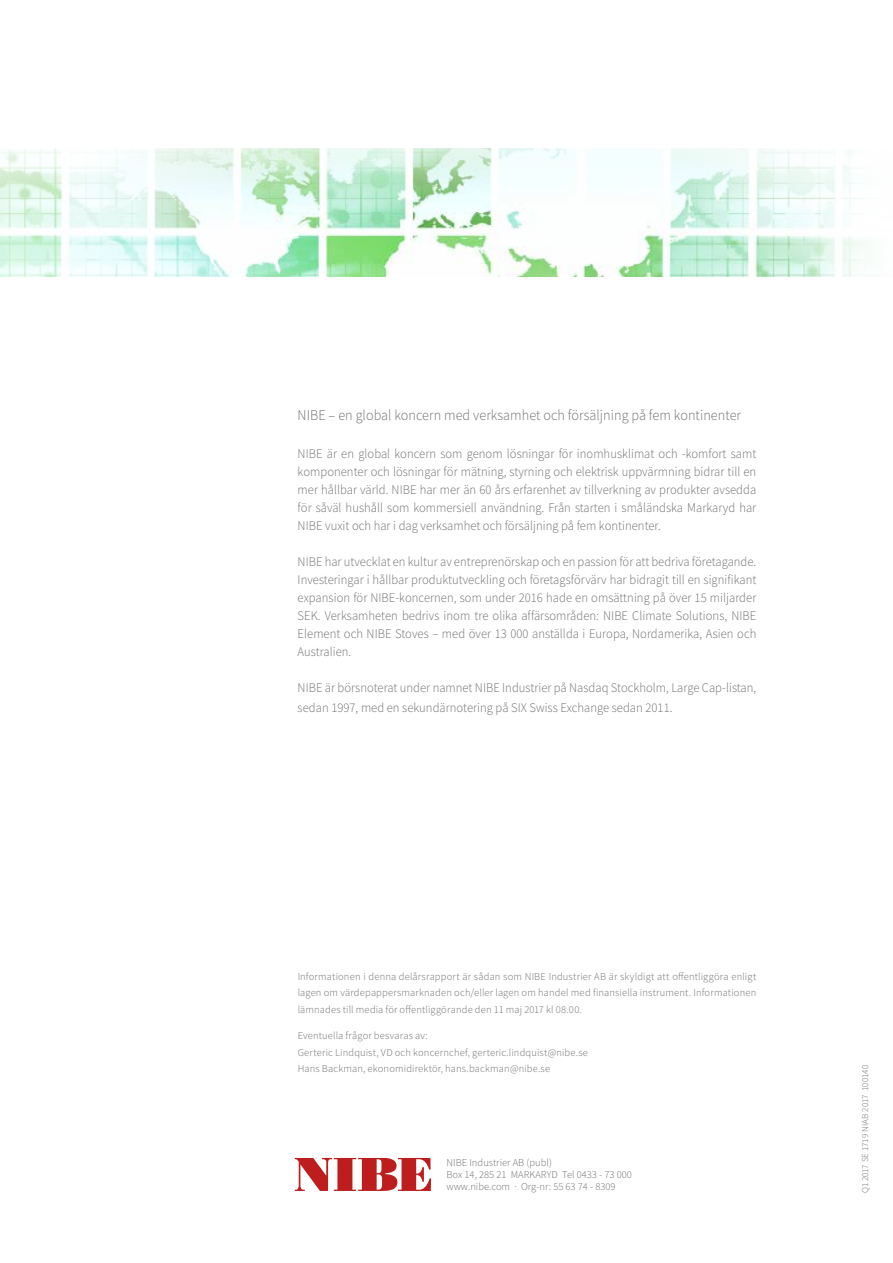
<style>
.page{position:relative;width:893px;height:1263px;background:#fff}
.page>*{position:absolute;margin:0;border:0;box-sizing:border-box;transform-origin:0 0}
.t1{font:300 14.85px "Source Sans Pro";letter-spacing:.005em;color:#706f6f;scale:.95 1}
.t2{font:300 13.2px/18px "Source Sans Pro";letter-spacing:.005em;color:#706f6f;text-align:justify;scale:.95 1}
.t3{font:300 10.5px/16.5px "Source Sans Pro";letter-spacing:.01em;color:#706f6f}
.t4{font:300 9px "Source Sans Pro";letter-spacing:.005em;color:#706f6f}
</style>
<div class="page">
<img style="left:0;top:149px;width:866px;height:127px">
<svg style="left:295px;top:1158px;width:136px;height:33px"></svg>
<p class="t1" style="left:298px;top:406px;width:468px">NIBE – en global koncern med verksamhet och försäljning på fem kontinenter</p>
<p class="t2" style="left:298px;top:445px;width:484px">NIBE är en global koncern som genom lösningar för inomhusklimat och -komfort samt komponenter och lösningar för mätning, styrning och elektrisk uppvärmning bidrar till en mer hållbar värld. NIBE har mer än 60 års erfarenhet av tillverkning av produkter avsedda för såväl hushåll som kommersiell användning. Från starten i småländska Markaryd har NIBE vuxit och har i dag verksamhet och försäljning på fem kontinenter.</p>
<p class="t2" style="left:298px;top:553px;width:484px">NIBE har utvecklat en kultur av entreprenörskap och en passion för att bedriva företagande.<br>Investeringar i hållbar produktutveckling och företagsförvärv har bidragit till en signifikant expansion för NIBE-koncernen, som under 2016 hade en omsättning på över 15 miljarder SEK. Verksamheten bedrivs inom tre olika affärsområden: NIBE Climate Solutions, NIBE Element och NIBE Stoves – med över 13 000 anställda i Europa, Nordamerika, Asien och Australien.</p>
<p class="t2" style="left:298px;top:678px;width:484px;line-height:19.5px">NIBE är börsnoterat under namnet NIBE Industrier på Nasdaq Stockholm, Large Cap-listan, sedan 1997, med en sekundärnotering på SIX Swiss Exchange sedan 2011.</p>
<p class="t3" style="left:298px;top:968px;width:460px;text-align:justify">Informationen i denna delårsrapport är sådan som NIBE Industrier AB är skyldigt att offentliggöra enligt lagen om värdepappersmarknaden och/eller lagen om handel med finansiella instrument. Informationen lämnades till media för offentliggörande den 11 maj 2017 kl 08.00.</p>
<p class="t3" style="left:298px;top:1027px;width:292px">Eventuella frågor besvaras av:<br>Gerteric Lindquist, VD och koncernchef, gerteric.lindquist@nibe.se<br>Hans Backman, ekonomidirektör, hans.backman@nibe.se</p>
<p class="t3" style="left:446px;top:1156px;width:187px;line-height:12px">NIBE Industrier AB (publ)<br>Box 14, 285 21 MARKARYD Tel 0433 - 73 000 www.nibe.com · Org-nr: 55 63 74 - 8309</p>
<p class="t4" style="left:860px;top:1193px;width:129px;rotate:-90deg">Q1 2017 SE 1719 NIAB 2017 100140</p>
</div>
